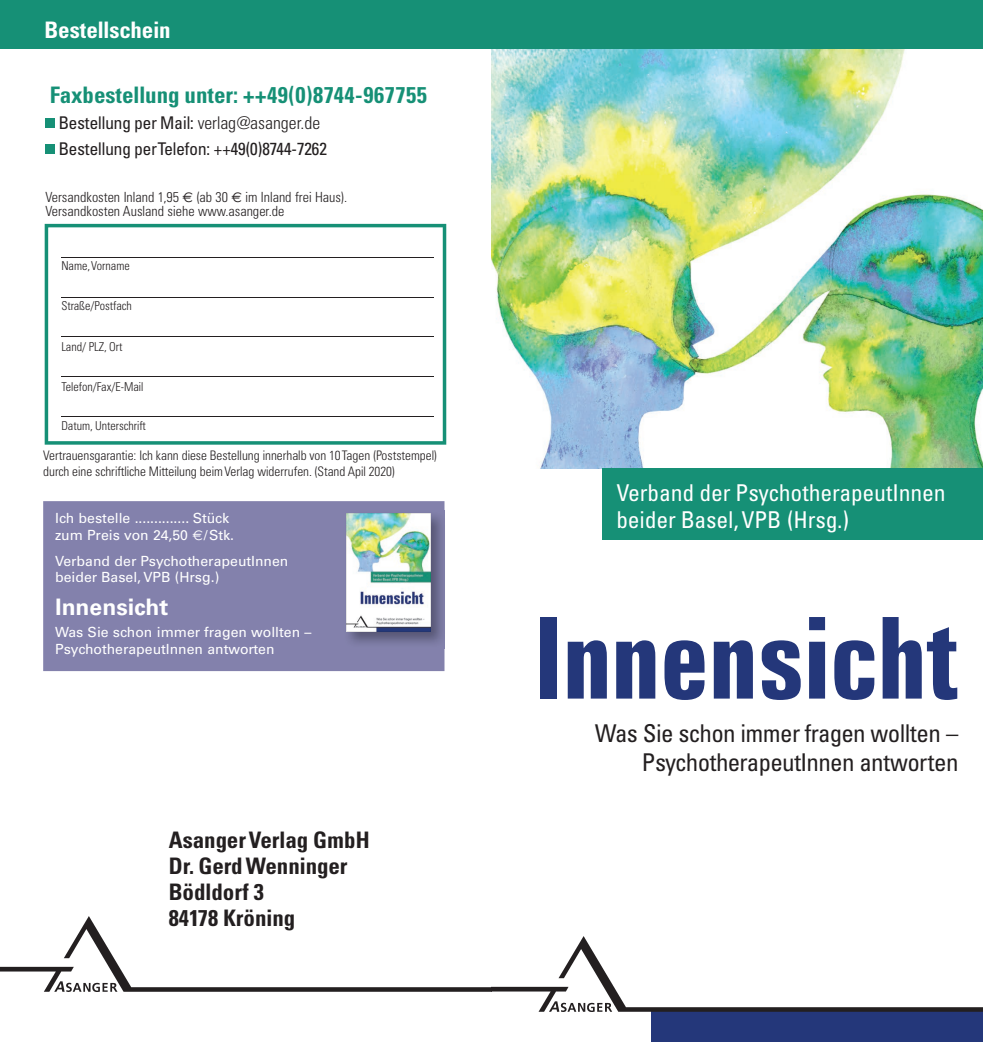
<style>
.page{position:relative;width:983px;height:1042px;background:#fff}
.page>*{position:absolute;margin:0;border:0;box-sizing:border-box;transform-origin:0 0}
.t1{font:700 extra-condensed 113.23px "Zurich BT";color:#24377a}
.t2{font:condensed 24.5px/29.4px "Univers S";color:#231f20;text-align:right}
.t3{font:condensed 23.28px/26.6px "Univers S";letter-spacing:.02em;color:#fff}
.t4{font:700 condensed 22.75px/26.2px "Univers S";color:#231f20}
.t5{font:700 condensed 22.75px "Univers S";color:#169076}
.t6{font:700 condensed 22.75px "Univers S";color:#fff}
.t7{font:700 22.75px "Univers S";color:#fff}
.t8{font:condensed 17.5px/25.9px "Univers S";color:#231f20}
.t9{font:14px/16.8px "Univers S";color:#fff}
.t10{font:300 condensed 14px/14px "Univers S";color:#231f20}
.t11{font:300 condensed 13.12px/15.8px "Univers S";color:#231f20}
.t12{font:300 condensed 12.25px "Univers S";color:#231f20}
.s1{font-weight:300}
.s2{font-family:"Euro Sig";font-weight:400;font-stretch:normal}
.s3{font-family:"Euro Sig"}
</style>
<div class="page">
<img style="left:491px;top:49px;width:491px;height:419px">
<div style="left:43px;top:501px;width:401px;height:170px;background:#8381ac"></div>
<div style="left:0;top:0;width:982px;height:49px;background:#169076"></div>
<div style="left:45px;top:118px;width:10px;height:10px;background:#169076"></div>
<div style="left:45px;top:144px;width:10px;height:10px;background:#169076"></div>
<svg style="left:45px;top:224px;width:401px;height:221px"></svg>
<hr style="left:61px;top:257px;width:373px;height:1px;background:#231f20">
<hr style="left:61px;top:297px;width:373px;height:1px;background:#231f20">
<hr style="left:61px;top:336px;width:373px;height:1px;background:#231f20">
<hr style="left:61px;top:416px;width:373px;height:1px;background:#231f20">
<hr style="left:61px;top:376px;width:373px;height:1px;background:#231f20">
<div style="left:651px;top:1010px;width:331px;height:32px;background:#24377a"></div>
<img style="left:491px;top:937px;width:491px;height:74px">
<img style="left:0;top:916px;width:491px;height:75px">
<img style="left:343px;top:510px;width:102px;height:138px">
<img style="left:346px;top:513px;width:84px;height:118px">
<div style="left:602px;top:468px;width:380px;height:72px;background:#169076"></div>
<h3 class="t6" style="left:45px;top:16px;width:127px">Bestellschein</h3>
<h3 class="t5" style="left:50px;top:81px;width:378px">Faxbestellung unter: ++49(0)8744-967755</h3>
<p class="t8" style="left:59px;top:110px;width:269px">Bestellung per Mail: <span class="s1">verlag@asanger.de<br></span>Bestellung per Telefon: ++49(0)8744-7262</p>
<p class="t10" style="left:45px;top:190px;width:303px">Versandkosten Inland 1,95 <span class="s2">€</span> (ab 30 <span class="s2">€</span> im Inland frei Haus).<br>Versandkosten Ausland siehe www.asanger.de</p>
<p class="t12" style="left:61px;top:259px;width:70px">Name, Vorname</p>
<p class="t12" style="left:61px;top:299px;width:72px">Straße/Postfach</p>
<p class="t12" style="left:61px;top:339px;width:63px">Land/ PLZ, Ort</p>
<p class="t12" style="left:61px;top:379px;width:83px">Telefon/Fax/E-Mail</p>
<p class="t12" style="left:61px;top:418px;width:86px">Datum, Unterschrift</p>
<p class="t11" style="left:43px;top:448px;width:395px">Vertrauensgarantie: Ich kann diese Bestellung innerhalb von 10 Tagen (Poststempel) durch eine schriftliche Mitteilung beim Verlag widerrufen. (Stand Apil 2020)</p>
<p class="t9" style="left:55px;top:510px;width:180px">Ich bestelle .............. Stück zum Preis von 24,50 <span class="s3">€</span>/Stk.</p>
<p class="t9" style="left:55px;top:552px;width:235px">Verband der PsychotherapeutInnen beider Basel, VPB (Hrsg.)</p>
<h3 class="t7" style="left:55px;top:593px;width:115px">Innensicht</h3>
<p class="t9" style="left:55px;top:623px;width:258px">Was Sie schon immer fragen wollten –<br>PsychotherapeutInnen antworten</p>
<h3 class="t4" style="left:169px;top:826px;width:202px">Asanger Verlag GmbH<br>Dr. Gerd Wenninger<br>Bödldorf 3<br>84178 Kröning</h3>
<h3 class="t3" style="left:616px;top:480px;width:330px">Verband der PsychotherapeutInnen beider Basel, VPB (Hrsg.)</h3>
<h1 class="t1" style="left:533px;top:594px;width:425px">Innensicht</h1>
<h2 class="t2" style="left:595px;top:718px;width:364px">Was Sie schon immer fragen wollten –<br>PsychotherapeutInnen antworten</h2>
</div>
